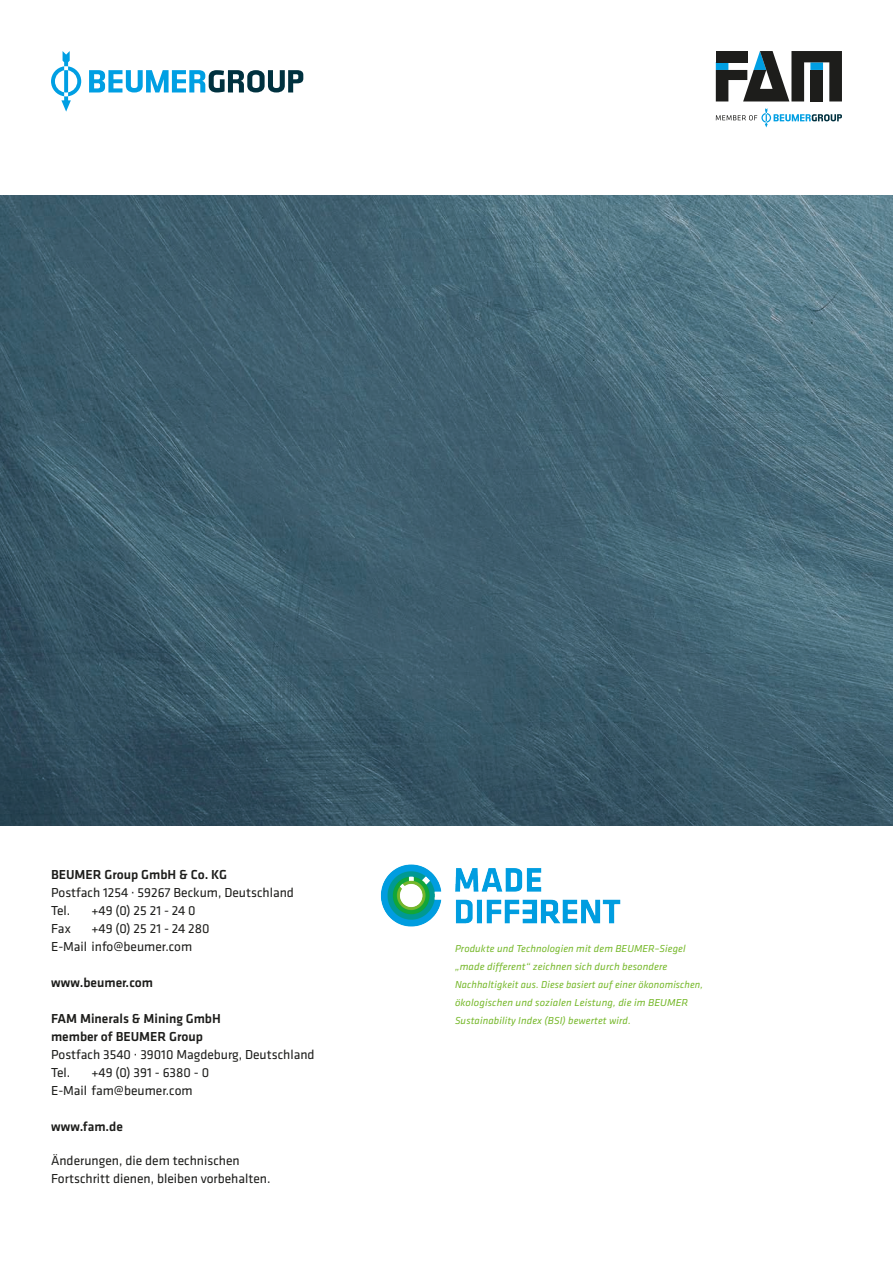
<style>
.page{position:relative;width:893px;height:1263px;background:#fff}
.page>*{position:absolute;margin:0;border:0;box-sizing:border-box;transform-origin:0 0}
.t1{font:13.5px/18px "Klavika Basic";color:#1d1d1b}
.t2{font:500 13.5px/18px "Klavika Basic";color:#1d1d1b}
.t3{font:italic 10.5px/18px "Klavika Basic";letter-spacing:.01em;color:#76b82a}
</style>
<div class="page">
<img style="left:380px;top:864px;width:241px;height:63px">
<svg style="left:89px;top:70px;width:214px;height:22px"></svg>
<svg style="left:51px;top:51px;width:30px;height:61px"></svg>
<img style="left:0;top:195px;width:893px;height:630px">
<svg style="left:716px;top:51px;width:126px;height:50px"></svg>
<div style="left:716px;top:51px;width:31px;height:11px;background:#1d1d1b"></div>
<svg style="left:716px;top:108px;width:126px;height:19px"></svg>
<p class="t2" style="left:51px;top:865px;width:177px">BEUMER Group GmbH &amp; Co. KG</p>
<p class="t1" style="left:51px;top:883px;width:244px">Postfach 1254 · 59267 Beckum, Deutschland<br>Tel.</p>
<p class="t1" style="left:92px;top:901px;width:106px">+49 (0) 25 21 - 24 0</p>
<p class="t1" style="left:51px;top:919px;width:160px;text-indent:40px">+49 (0) 25 21 - 24 280<br>E-Mail info@beumer.com</p>
<p class="t2" style="left:51px;top:973px;width:104px">www.beumer.com</p>
<p class="t2" style="left:51px;top:1009px;width:171px">FAM Minerals &amp; Mining GmbH member of BEUMER Group</p>
<p class="t1" style="left:51px;top:1045px;width:265px">Postfach 3540 · 39010 Magdeburg, Deutschland<br>Tel.</p>
<p class="t1" style="left:51px;top:919px;width:21px">Fax</p>
<p class="t1" style="left:51px;top:1063px;width:160px;text-indent:40px">+49 (0) 391 - 6380 - 0<br>E-Mail fam@beumer.com</p>
<p class="t2" style="left:51px;top:1117px;width:73px">www.fam.de</p>
<p class="t1" style="left:51px;top:1151px;width:221px">Änderungen, die dem technischen<br>Fortschritt dienen, bleiben vorbehalten.</p>
<p class="t3" style="left:455px;top:939px;width:250px">Produkte und Technologien mit dem BEUMER–Siegel „made different“ zeichnen sich durch besondere Nachhaltigkeit aus. Diese basiert auf einer ökonomischen, ökologischen und sozialen Leistung, die im BEUMER Sustainability Index (BSI) bewertet wird.</p>
</div>
